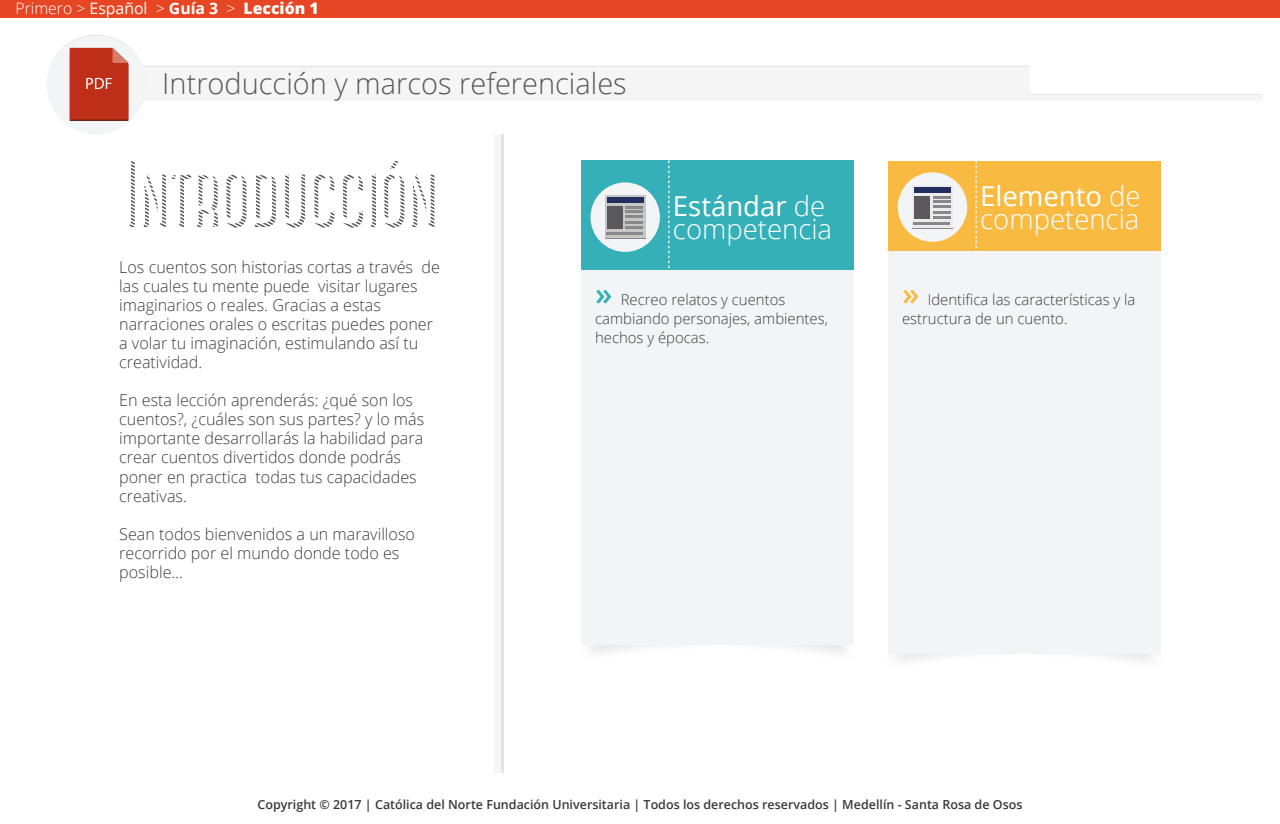
<style>
.page{position:relative;width:1280px;height:824px;background:#fff}
.page>*{position:absolute;margin:0;border:0;box-sizing:border-box;transform-origin:0 0}
.t1{font:93.75px "Canter Bold Strips";color:#575756}
.t2{font:300 29px "Open Sans";color:#575756}
.t3{font:300 27.5px/22.9px "Open Sans";color:#fff}
.t4{font:300 16.25px/19px "Open Sans";color:#3c3c3b}
.t5{font:300 15.75px "Open Sans";color:#fff}
.t6{font:300 15px/19.1px "Open Sans";color:#3c3c3b}
.t7{font:600 12.5px "Open Sans";color:#393938}
.s1{font-weight:400}
.s2{font-weight:700}
.s3{font-weight:800}
.s4{font-weight:600;font-size:31.5px;color:#35b0b9}
.s5{font-weight:600;font-size:31.5px;color:#f9ba41}
</style>
<div class="page">
<div style="left:0;top:0;width:1280px;height:18px;background:#e64623"></div>
<div style="left:47px;top:36px;width:99px;height:98px;background:#f3f4f5;border-radius:50%"></div>
<svg style="left:47px;top:35px;width:1215px;height:86px"></svg>
<div style="left:494px;top:134px;width:7px;height:638px;background:#f5f5f6"></div>
<hr style="left:501px;top:134px;width:2px;height:638px;background:#e3e3e6">
<div style="left:581px;top:160px;width:272px;height:110px;background:#35b0b9"></div>
<div style="left:581px;top:270px;width:272px;height:375px;background:#f3f4f5"></div>
<div style="left:590px;top:182px;width:70px;height:70px;background:#f3f4f5;border-radius:50%"></div>
<div style="left:605px;top:196px;width:40px;height:43px;background:#c6c6c5"></div>
<svg style="left:605px;top:195px;width:40px;height:40px"></svg>
<div style="left:607px;top:198px;width:36px;height:5px;background:#212e5e"></div>
<div style="left:607px;top:206px;width:16px;height:23px;background:#5a585a"></div>
<hr style="left:607px;top:232px;width:36px;height:2px;background:#88888b">
<svg style="left:625px;top:206px;width:18px;height:17px"></svg>
<hr style="left:625px;top:226px;width:18px;height:3px;background:#88888b">
<svg style="left:668px;top:160px;width:1px;height:109px"></svg>
<div style="left:888px;top:160px;width:273px;height:91px;background:#f9ba41"></div>
<div style="left:888px;top:251px;width:273px;height:402px;background:#f3f4f5"></div>
<div style="left:898px;top:172px;width:69px;height:70px;background:#f3f4f5;border-radius:50%"></div>
<div style="left:912px;top:186px;width:41px;height:43px;background:#ececec"></div>
<svg style="left:913px;top:187px;width:38px;height:38px"></svg>
<div style="left:914px;top:188px;width:37px;height:5px;background:#212e5e"></div>
<div style="left:914px;top:196px;width:16px;height:22px;background:#5a585a"></div>
<hr style="left:914px;top:222px;width:36px;height:2px;background:#88888b">
<svg style="left:933px;top:196px;width:18px;height:22px"></svg>
<svg style="left:976px;top:160px;width:1px;height:91px"></svg>
<p class="t5" style="left:15px;top:-3px;width:305px">Primero &gt; <span class="s1">Español</span> &gt; <span class="s2">Guía 3</span> &gt; <span class="s3">Lección 1</span></p>
<h2 class="t2" style="left:162px;top:64px;width:466px">Introducción y marcos referenciales</h2>
<h1 class="t1" style="left:121px;top:139px;width:316px">Introducción</h1>
<p class="t4" style="left:119px;top:257px;width:322px">Los cuentos son historias cortas a través de las cuales tu mente puede visitar lugares imaginarios o reales. Gracias a estas narraciones orales o escritas puedes poner a volar tu imaginación, estimulando así tu creatividad.</p>
<p class="t4" style="left:119px;top:390px;width:307px">En esta lección aprenderás: ¿qué son los cuentos?, ¿cuáles son sus partes? y lo más importante desarrollarás la habilidad para crear cuentos divertidos donde podrás poner en practica todas tus capacidades creativas.</p>
<p class="t4" style="left:119px;top:524px;width:297px">Sean todos bienvenidos a un maravilloso recorrido por el mundo donde todo es posible…</p>
<h3 class="t3" style="left:673px;top:194px;width:161px"><span class="s1">Estándar</span> de competencia</h3>
<h3 class="t3" style="left:980px;top:183px;width:162px"><span class="s1">Elemento</span> de competencia</h3>
<p class="t6" style="left:595px;top:289px;width:234px"><span class="s4">»</span> Recreo relatos y cuentos cambiando personajes, ambientes, hechos y épocas.</p>
<p class="t6" style="left:902px;top:289px;width:235px"><span class="s5">»</span> Identifica las características y la estructura de un cuento.</p>
<p class="t7" style="left:258px;top:796px;width:766px">Copyright © 2017 | Católica del Norte Fundación Universitaria | Todos los derechos reservados | Medellín - Santa Rosa de Osos</p>
</div>
